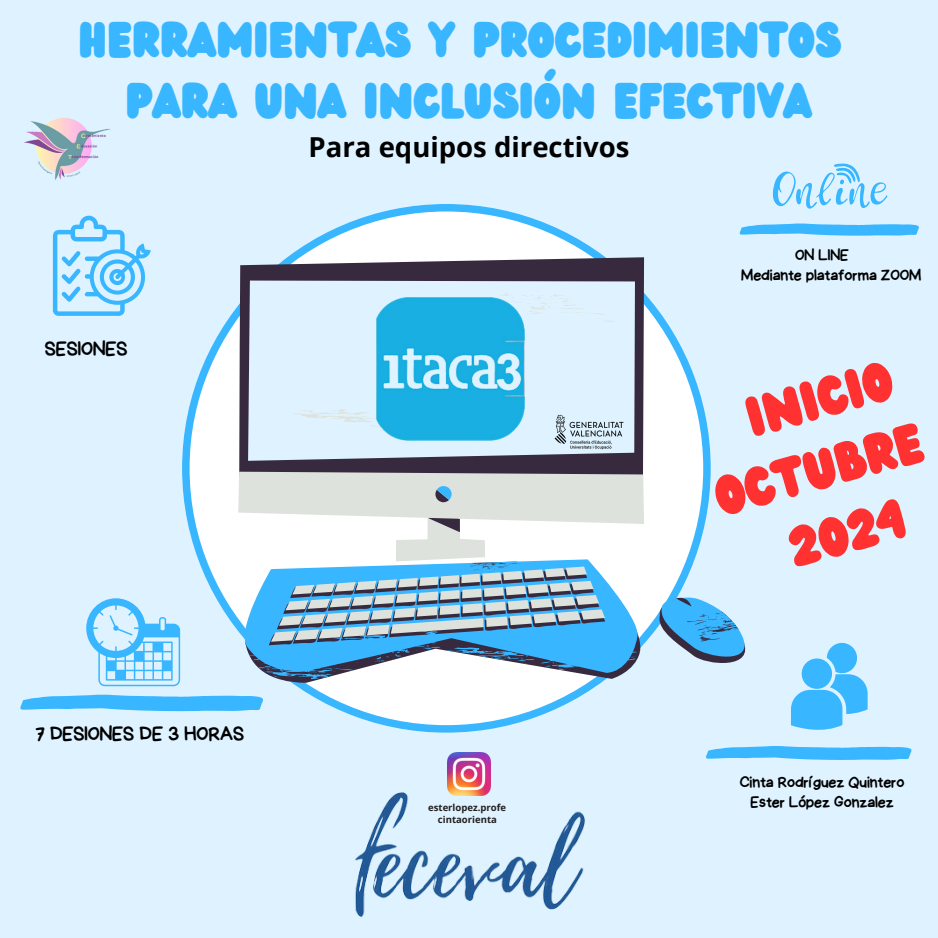
<style>
.page{position:relative;width:938px;height:938px;background:#fff}
.page>*{position:absolute;margin:0;border:0;box-sizing:border-box;transform-origin:0 0}
.t1{font:49px "Wedges";color:#ff3131}
.t2{font:43.62px/60.9px "Wedges";color:#38b6ff;text-align:center}
.t3{font:700 27.5px "Open Sans";color:#000}
.t4{font:20.38px "Handyman";color:#000}
.t5{font:16.25px/19.8px "Handyman";color:#000;text-align:center}
.t6{font:700 9.5px/11.5px "Open Sans";color:#231f20;text-align:center}
</style>
<div class="page">
<div style="left:0;top:0;width:938px;height:937px;background:#def3ff"></div>
<svg style="left:20px;top:694px;width:162px;height:17px"></svg>
<svg style="left:182px;top:204px;width:423px;height:528px"></svg>
<svg style="left:239px;top:257px;width:472px;height:425px"></svg>
<svg style="left:235px;top:559px;width:405px;height:120px"></svg>
<svg style="left:238px;top:291px;width:406px;height:350px"></svg>
<svg style="left:435px;top:486px;width:311px;height:180px"></svg>
<svg style="left:248px;top:280px;width:387px;height:181px"></svg>
<img style="left:376px;top:297px;width:148px;height:148px">
<img style="left:448px;top:753px;width:42px;height:33px">
<svg style="left:706px;top:746px;width:205px;height:14px"></svg>
<svg style="left:739px;top:223px;width:180px;height:13px"></svg>
<svg style="left:772px;top:163px;width:115px;height:46px"></svg>
<svg style="left:86px;top:598px;width:94px;height:88px"></svg>
<svg style="left:791px;top:643px;width:76px;height:86px"></svg>
<svg style="left:53px;top:216px;width:98px;height:100px"></svg>
<img style="left:538px;top:409px;width:91px;height:59px">
<img style="left:24px;top:118px;width:87px;height:62px">
<img style="left:355px;top:786px;width:230px;height:131px">
<h5 class="t2" style="left:79px;top:10px;width:764px">HERRAMIENTAS Y PROCEDIMIENTOS<br>PARA UNA INCLUSIÓN EFECTIVA</h5>
<h4 class="t4" style="left:45px;top:339px;width:84px">SESIONES</h4>
<p class="t3" style="left:308px;top:127px;width:322px">Para equipos directivos</p>
<p class="t4" style="left:35px;top:723px;width:210px">7 DESIONES DE 3 HORAS</p>
<p class="t6" style="left:428px;top:801px;width:80px">esterlopez.profe cintaorienta</p>
<p class="t5" style="left:795px;top:245px;width:55px">ON LINE</p>
<h6 class="t5" style="left:741px;top:265px;width:182px">Mediante plataforma ZOOM</h6>
<h1 class="t1" style="left:738px;top:383px;width:152px;rotate:-15deg">INICIO</h1>
<h1 class="t1" style="left:707px;top:462px;width:215px;rotate:-15deg">OCTUBRE</h1>
<h1 class="t1" style="left:780px;top:513px;width:120px;rotate:-15deg">2024</h1>
<p class="t5" style="left:739px;top:772px;width:166px">Cinta Rodríguez Quintero<br>Ester López Gonzalez</p>
</div>
